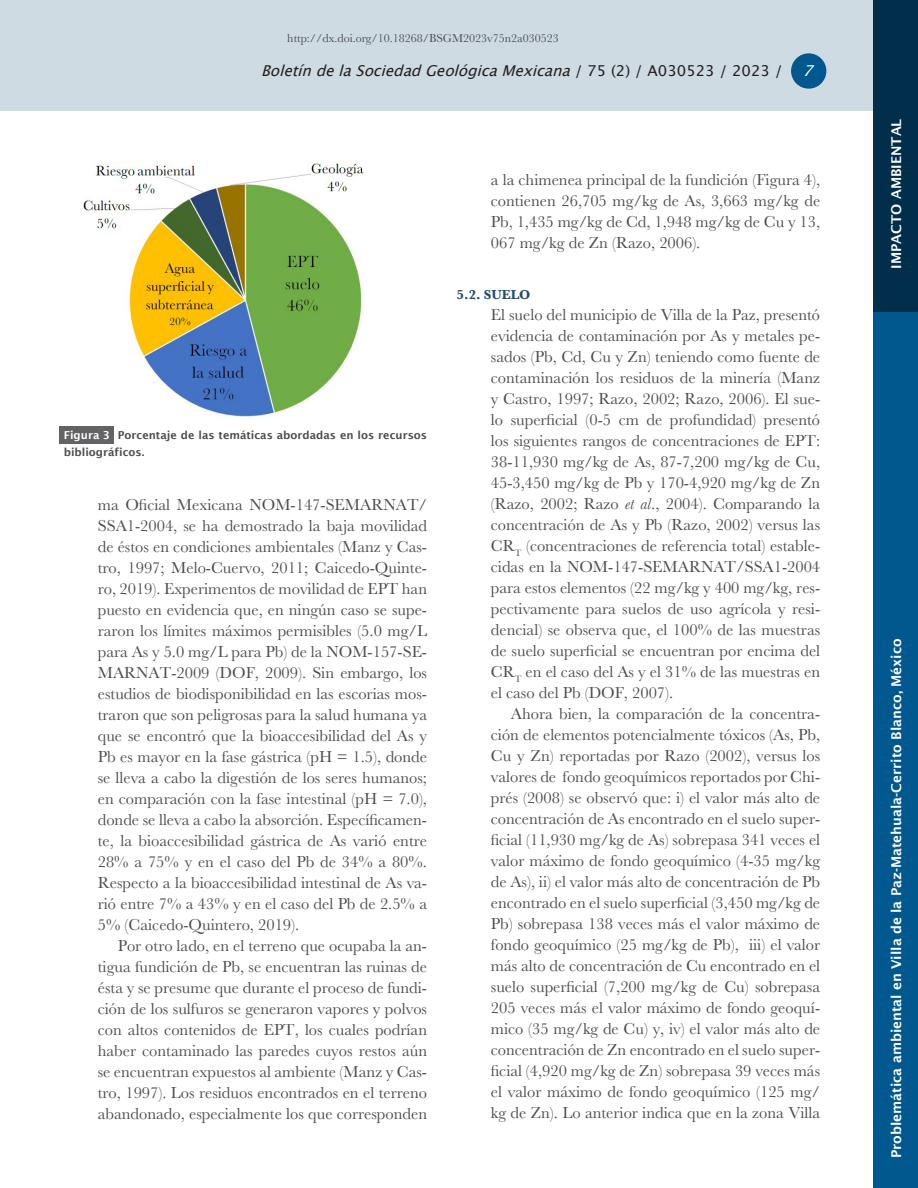
<style>
.page{position:relative;width:918px;height:1188px;background:#fff}
.page>*{position:absolute;margin:0;border:0;box-sizing:border-box;transform-origin:0 0}
.t1{font:16.5px/21px "Baskerville";color:#4b4c4d;text-align:justify}
.t2{font:italic 15px "Lucida Grande";color:#231f20}
.t3{font:italic 15px "Lucida Grande";color:#fff}
.Sección{font:600 13.5px "Lucida Sans";color:#fff}
.Jerarquía_2{font:700 13.5px "Baskerville";color:#274d66}
.t4{font:12px "Baskerville";color:#4b4c4d}
.Pie_de_figura{font:600 10.95px/16.5px "Lucida Sans";color:#4b4c4d}
.Pie_de_figura__númer{font:600 10.95px "Lucida Sans";color:#fff}
.s1{font-style:normal}
.s2{font-style:italic}
</style>
<div class="page">
<div style="left:874px;top:311px;width:44px;height:877px;background:#01588e"></div>
<div style="left:0;top:0;width:874px;height:111px;background:#cfdbe2"></div>
<div style="left:791px;top:53px;width:35px;height:36px;background:#01588e;border-radius:50%"></div>
<div style="left:874px;top:0;width:44px;height:311px;background:#012e4b"></div>
<div style="left:60px;top:427px;width:54px;height:17px;background:#636366"></div>
<img style="left:81px;top:163px;width:283px;height:254px">
<p class="t4" style="left:287px;top:30px;width:273px">http://dx.doi.org/10.18268/BSGM2023v75n2a030523</p>
<p class="t2" style="left:261px;top:62px;width:523px">BoletíndelaSociedadGeológicaMexicana<span class="s1">/ 7 5 ( 2 ) / A 0 3 0 5 2 3 / 2 0 2 3 /</span></p>
<p class="t3" style="left:803px;top:62px;width:19px">7</p>
<p class="Pie_de_figura" style="left:64px;top:427px;width:365px;text-indent:54px">Porcentaje de las temáticas abordadas en los recursos bibliográficos.</p>
<p class="Pie_de_figura__númer" style="left:64px;top:429px;width:48px">Figura 3</p>
<p class="t1" style="left:98px;top:495px;width:331px">ma Oficial Mexicana NOM-147-SEMARNAT/ SSA1-2004, se ha demostrado la baja movilidad de éstos en condiciones ambientales (Manz y Cas&shy;tro, 1997; Melo-Cuervo, 2011; Caicedo-Quinte&shy;ro, 2019). Experimentos de movilidad de EPT han puesto en evidencia que, en ningún caso se supe&shy;raron los límites máximos permisibles (5.0 mg/L para As y 5.0 mg/L para Pb) de la NOM-157-SE-MARNAT-2009 (DOF, 2009). Sin embargo, los estudios de biodisponibilidad en las escorias mos&shy;traron que son peligrosas para la salud humana ya que se encontró que la bioaccesibilidad del As y Pb es mayor en la fase gástrica (pH = 1.5), donde se lleva a cabo la digestión de los seres humanos; en comparación con la fase intestinal (pH = 7.0), donde se lleva a cabo la absorción. Específicamen&shy;te, la bioaccesibilidad gástrica de As varió entre 28% a 75% y en el caso del Pb de 34% a 80%.<br>Respecto a la bioaccesibilidad intestinal de As va&shy;rió entre 7% a 43% y en el caso del Pb de 2.5% a 5% (Caicedo-Quintero, 2019).</p>
<p class="t1" style="left:98px;top:936px;width:331px;text-indent:20px">Por otro lado, en el terreno que ocupaba la an&shy;tigua fundición de Pb, se encuentran las ruinas de ésta y se presume que durante el proceso de fundi&shy;ción de los sulfuros se generaron vapores y polvos con altos contenidos de EPT, los cuales podrían haber contaminado las paredes cuyos restos aún se encuentran expuestos al ambiente (Manz y Cas&shy;tro, 1997). Los residuos encontrados en el terreno abandonado, especialmente los que corresponden</p>
<p class="t1" style="left:491px;top:169px;width:331px">a la chimenea principal de la fundición (Figura 4), contienen 26,705 mg/kg de As, 3,663 mg/kg de Pb, 1,435 mg/kg de Cd, 1,948 mg/kg de Cu y 13, 067 mg/kg de Zn (Razo, 2006).</p>
<p class="Jerarquía_2" style="left:457px;top:285px;width:75px">5.2. SUELO</p>
<p class="t1" style="left:491px;top:304px;width:331px">El suelo del municipio de Villa de la Paz, presentó evidencia de contaminación por As y metales pe&shy;sados (Pb, Cd, Cu y Zn) teniendo como fuente de contaminación los residuos de la minería (Manz y Castro, 1997; Razo, 2002; Razo, 2006). El sue&shy;lo superficial (0-5 cm de profundidad) presentó los siguientes rangos de concentraciones de EPT:<br>38-11,930 mg/kg de As, 87-7,200 mg/kg de Cu, 45-3,450 mg/kg de Pb y 170-4,920 mg/kg de Zn (Razo, 2002; Razo <span class="s2">et al</span>., 2004). Comparando la concentración de As y Pb (Razo, 2002) versus las CR<sub>T</sub> (concentraciones de referencia total) estable&shy;cidas en la NOM-147-SEMARNAT/SSA1-2004 para estos elementos (22 mg/kg y 400 mg/kg, res&shy;pectivamente para suelos de uso agrícola y resi&shy;dencial) se observa que, el 100% de las muestras de suelo superficial se encuentran por encima del CR<sub>T</sub> en el caso del As y el 31% de las muestras en el caso del Pb (DOF, 2007).</p>
<p class="t1" style="left:491px;top:703px;width:331px;text-indent:20px">Ahora bien, la comparación de la concentra&shy;ción de elementos potencialmente tóxicos (As, Pb, Cu y Zn) reportadas por Razo (2002), versus los valores de fondo geoquímicos reportados por Chi&shy;prés (2008) se observó que: i) el valor más alto de concentración de As encontrado en el suelo super&shy;ficial (11,930 mg/kg de As) sobrepasa 341 veces el valor máximo de fondo geoquímico (4-35 mg/kg de As), ii) el valor más alto de concentración de Pb encontrado en el suelo superficial (3,450 mg/kg de Pb) sobrepasa 138 veces más el valor máximo de fondo geoquímico (25 mg/kg de Pb), iii) el valor más alto de concentración de Cu encontrado en el suelo superficial (7,200 mg/kg de Cu) sobrepasa 205 veces más el valor máximo de fondo geoquí&shy;mico (35 mg/kg de Cu) y, iv) el valor más alto de concentración de Zn encontrado en el suelo super&shy;ficial (4,920 mg/kg de Zn) sobrepasa 39 veces más el valor máximo de fondo geoquímico (125 mg/ kg de Zn). Lo anterior indica que en la zona Villa</p>
<p class="Sección" style="left:889px;top:269px;width:152px;rotate:-90deg">IMPACTO AMBIENTAL</p>
<p class="Sección" style="left:889px;top:1158px;width:521px;rotate:-90deg">Problemática ambiental en Villa de la Paz-Matehuala-Cerrito Blanco, México</p>
</div>
